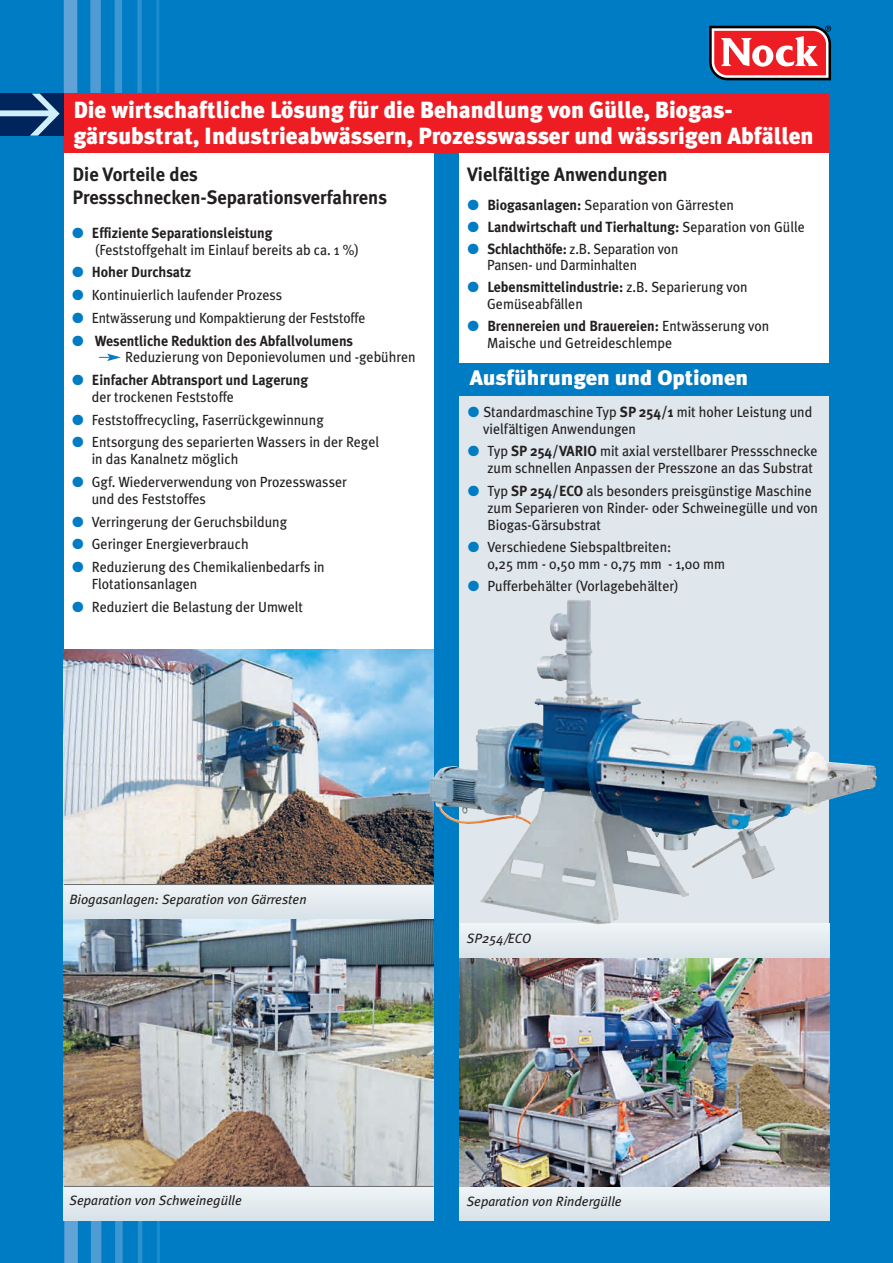
<style>
.page{position:relative;width:893px;height:1263px;background:#007cc4}
.page>*{position:absolute;margin:0;border:0;box-sizing:border-box;transform-origin:0 0}
.t1{font:900 23.4px/25.5px "Meta Plus";color:#fff}
.t2{font:900 21px "Meta Plus";color:#fff;scale:1.06 1}
.t3{font:700 19.35px/22.8px "Meta Plus";color:#231f20;scale:.96 1}
.t4{font:14.7px/16.8px "Meta Plus";color:#231f20;scale:.95 1}
.t5{font:700 14.7px/16.8px "Meta Plus";color:#231f20;scale:.95 1}
.t6{font:14.7px/16.8px "Meta Plus";color:#231f20;scale:.93 1}
.t7{font:italic 13.5px "Meta Plus";color:#231f20}
.s1{color:#007cc4}
.s2{font-weight:700}
.s3{font-weight:400}
</style>
<div class="page">
<div style="left:64px;top:1220px;width:14px;height:43px;background:#61a2d7"></div>
<div style="left:91px;top:1220px;width:10px;height:43px;background:#4f9cd5"></div>
<div style="left:115px;top:1220px;width:8px;height:43px;background:#3d97d2"></div>
<hr style="left:138px;top:1220px;width:4px;height:43px;background:#2b91cf">
<hr style="left:157px;top:1220px;width:3px;height:43px;background:#198ccd">
<div style="left:64px;top:94px;width:370px;height:1126px;background:#fff"></div>
<div style="left:459px;top:129px;width:370px;height:1091px;background:#fff"></div>
<img style="left:64px;top:649px;width:370px;height:235px">
<img style="left:64px;top:918px;width:370px;height:268px">
<svg style="left:99px;top:354px;width:22px;height:7px"></svg>
<div style="left:64px;top:884px;width:370px;height:34px;background:linear-gradient(to right,#e3ebf0,#e4ebf0)"></div>
<div style="left:64px;top:1186px;width:370px;height:34px;background:linear-gradient(to right,#e3ebf0,#e4ebf0)"></div>
<hr style="left:64px;top:1186px;width:370px;height:1px;background:#6c6d70">
<div style="left:459px;top:1186px;width:370px;height:34px;background:linear-gradient(to right,#e3ebf0,#e4ebf0)"></div>
<svg style="left:709px;top:26px;width:122px;height:54px;background:#d26166"></svg>
<div style="left:64px;top:0;width:13px;height:94px;background:#61a2d7"></div>
<div style="left:90px;top:0;width:11px;height:94px;background:#4f9cd5"></div>
<div style="left:115px;top:0;width:7px;height:94px;background:#3d97d2"></div>
<div style="left:137px;top:0;width:5px;height:94px;background:#2b91cf"></div>
<hr style="left:156px;top:0;width:3px;height:94px;background:#198ccd">
<div style="left:64px;top:94px;width:765px;height:59px;background:#ee1d23"></div>
<hr style="left:64px;top:884px;width:370px;height:1px;background:#6c6d70">
<div style="left:0;top:94px;width:64px;height:42px;background:#00255d"></div>
<svg style="left:0;top:94px;width:60px;height:42px"></svg>
<svg style="left:459px;top:396px;width:370px;height:527px;background:#cad4db"></svg>
<div style="left:455px;top:363px;width:374px;height:33px;background:#007cc4"></div>
<hr style="left:459px;top:1186px;width:370px;height:1px;background:#6c6d70">
<img style="left:459px;top:958px;width:370px;height:228px">
<div style="left:459px;top:923px;width:370px;height:35px;background:#e4ecf0"></div>
<img style="left:430px;top:600px;width:138px;height:224px">
<h1 class="t1" style="left:73px;top:98px;width:742px">Die wirtschaftliche Lösung für die Behandlung von Gülle, Biogas - gärsubstrat, Industrieabwässern, Prozesswasser und wässrigen Abfällen</h1>
<h3 class="t3" style="left:72px;top:163px;width:329px">Die Vorteile des<br>Pressschnecken-Separationsverfahrens</h3>
<h3 class="t3" style="left:467px;top:163px;width:210px">Vielfältige Anwendungen</h3>
<p class="t4" style="left:468px;top:196px;width:282px"><span class="s1">●</span> <span class="s2">Biogasanlagen:</span> Separation von Gärresten</p>
<p class="t5" style="left:468px;top:218px;width:357px"><span class="s1">●</span> Landwirtschaft und Tierhaltung: <span class="s3">Separation von Gülle</span></p>
<p class="t6" style="left:487px;top:240px;width:207px;text-indent:-20px"><span class="s1">●</span> <span class="s2">Schlachthöfe:</span> z.B. Separation von<br>Pansen- und Darminhalten</p>
<p class="t4" style="left:487px;top:279px;width:276px;text-indent:-20px"><span class="s1">●</span> <span class="s2">Lebensmittelindustrie:</span> z.B. Separierung von<br>Gemüseabfällen</p>
<p class="t4" style="left:487px;top:318px;width:299px;text-indent:-20px"><span class="s1">●</span> <span class="s2">Brennereien und Brauereien:</span> Entwässerung von<br>Maische und Getreideschlempe</p>
<p class="t4" style="left:95px;top:224px;width:280px;text-indent:-23px"><span class="s1">●</span> <span class="s2">Effiziente Separationsleistung </span>(Feststoffgehalt im Einlauf bereits ab ca. 1 %)</p>
<p class="t5" style="left:72px;top:264px;width:127px"><span class="s1">●</span> Hoher Durchsatz</p>
<p class="t4" style="left:72px;top:287px;width:223px"><span class="s1">●</span> Kontinuierlich laufender Prozess</p>
<p class="t6" style="left:72px;top:309px;width:317px"><span class="s1">●</span> Entwässerung und Kompaktierung der Feststoffe</p>
<p class="t4" style="left:125px;top:332px;width:307px;text-indent:-53px"><span class="s1">●</span> <span class="s2">Wesentliche Reduktion des Abfallvolumens<br></span>Reduzierung von Deponievolumen und -gebühren</p>
<p class="t5" style="left:92px;top:372px;width:229px;text-indent:-20px"><span class="s1">●</span> Einfacher Abtransport und Lagerung <span class="s3">der trockenen Feststoffe</span></p>
<p class="t4" style="left:72px;top:411px;width:266px"><span class="s1">●</span> Feststoffrecycling, Faserrückgewinnung</p>
<p class="t4" style="left:92px;top:434px;width:304px;text-indent:-20px"><span class="s1">●</span> Entsorgung des separierten Wassers in der Regel in das Kanalnetz möglich</p>
<p class="t4" style="left:92px;top:474px;width:270px;text-indent:-20px"><span class="s1">●</span> Ggf. Wiederverwendung von Prozesswasser und des Feststoffes</p>
<p class="t4" style="left:72px;top:513px;width:228px"><span class="s1">●</span> Verringerung der Geruchsbildung</p>
<p class="t4" style="left:72px;top:536px;width:187px"><span class="s1">●</span> Geringer Energieverbrauch</p>
<p class="t4" style="left:92px;top:559px;width:247px;text-indent:-20px"><span class="s1">●</span> Reduzierung des Chemikalienbedarfs in<br>Flotationsanlagen</p>
<p class="t4" style="left:72px;top:598px;width:245px"><span class="s1">●</span> Reduziert die Belastung der Umwelt</p>
<h2 class="t2" style="left:470px;top:366px;width:264px">Ausführungen und Optionen</h2>
<p class="t4" style="left:483px;top:403px;width:348px;text-indent:-15px"><span class="s1">●</span> Standardmaschine Typ <span class="s2">SP 254/1</span> mit hoher Leistung und vielfältigen Anwendungen</p>
<p class="t4" style="left:487px;top:443px;width:349px;text-indent:-20px"><span class="s1">●</span> Typ <span class="s2">SP 254/VARIO</span> mit axial verstellbarer Pressschnecke zum schnellen Anpassen der Presszone an das Substrat</p>
<p class="t4" style="left:487px;top:482px;width:350px;text-indent:-20px"><span class="s1">●</span> Typ <span class="s2">SP 254/ECO</span> als besonders preisgünstige Maschine zum Separieren von Rinder- oder Schweinegülle und von<br>Biogas-Gärsubstrat</p>
<p class="t4" style="left:487px;top:538px;width:252px;text-indent:-20px"><span class="s1">●</span> Verschiedene Siebspaltbreiten:<br>0,25 mm - 0,50 mm - 0,75 mm - 1,00 mm</p>
<p class="t4" style="left:468px;top:578px;width:224px"><span class="s1">●</span> Pufferbehälter (Vorlagebehälter)</p>
<p class="t7" style="left:70px;top:891px;width:239px">Biogasanlagen: Separation von Gärresten</p>
<p class="t7" style="left:467px;top:931px;width:66px">SP254/ECO</p>
<p class="t7" style="left:70px;top:1193px;width:174px">Separation von Schweinegülle</p>
<p class="t7" style="left:467px;top:1193px;width:156px">Separation von Rindergülle</p>
</div>
